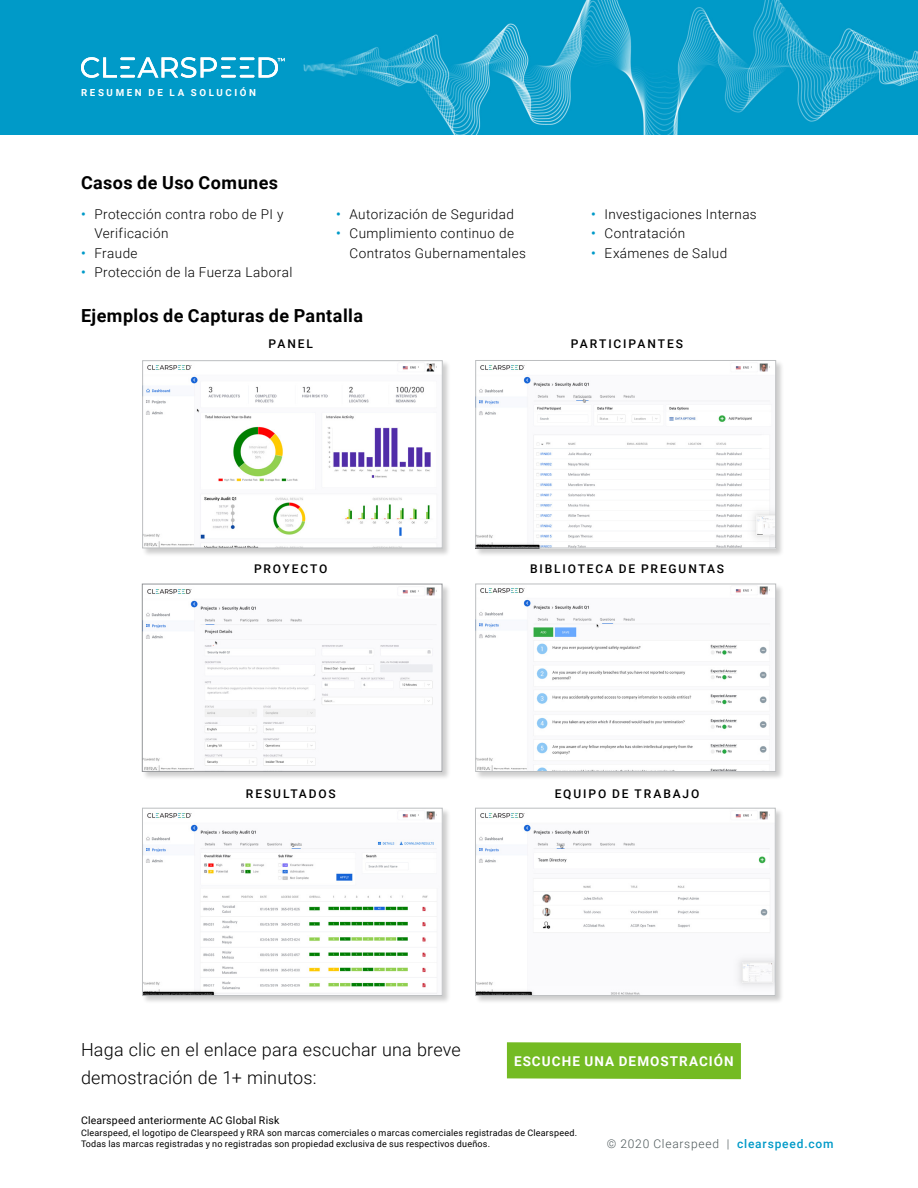
<style>
.page{position:relative;width:918px;height:1188px;background:#fff}
.page>*{position:absolute;margin:0;border:0;box-sizing:border-box;transform-origin:0 0}
.t1{font:300 18px/28.5px "Roboto";letter-spacing:.01em;color:#000}
.t2{font:700 18px "Roboto";letter-spacing:.025em;color:#000}
.t3{font:300 13.5px/19.5px "Roboto";letter-spacing:.03em;color:#000}
.t4{font:700 13.5px "Roboto";letter-spacing:.08em;color:#fff}
.t5{font:500 12px "Roboto";letter-spacing:.155em;color:#000}
.t6{font:300 12px "Roboto";letter-spacing:.06em;color:#4c5759}
.t7{font:10.5px "Roboto";letter-spacing:.02em;color:#000}
.t8{font:700 9.75px "Roboto";letter-spacing:.265em;color:#fff}
.t9{font:9px/12px "Roboto";letter-spacing:.025em;color:#000}
.s1{font-weight:500;color:#009ac8}
</style>
<div class="page">
<img style="left:0;top:0;width:918px;height:135px">
<hr style="left:120px;top:57px;width:15px;height:3px;background:#fff">
<svg style="left:81px;top:57px;width:49px;height:21px"></svg>
<hr style="left:120px;top:75px;width:15px;height:3px;background:#fff">
<hr style="left:221px;top:57px;width:15px;height:3px;background:#fff">
<svg style="left:137px;top:57px;width:94px;height:21px"></svg>
<hr style="left:221px;top:75px;width:15px;height:3px;background:#fff">
<hr style="left:240px;top:57px;width:14px;height:3px;background:#fff">
<svg style="left:240px;top:66px;width:9px;height:3px"></svg>
<hr style="left:240px;top:75px;width:14px;height:3px;background:#fff">
<svg style="left:259px;top:57px;width:26px;height:21px"></svg>
<div style="left:475px;top:360px;width:310px;height:197px;background:#000;opacity:.2"></div>
<img style="left:477px;top:362px;width:297px;height:184px">
<div style="left:475px;top:360px;width:301px;height:188px;border:1px solid #bcbec0"></div>
<div style="left:142px;top:808px;width:310px;height:197px;background:#000;opacity:.2"></div>
<img style="left:144px;top:810px;width:297px;height:184px">
<div style="left:142px;top:808px;width:301px;height:188px;border:1px solid #bcbec0"></div>
<div style="left:141px;top:583px;width:310px;height:198px;background:#000;opacity:.2"></div>
<img style="left:144px;top:586px;width:296px;height:184px">
<div style="left:142px;top:584px;width:300px;height:188px;border:1px solid #939598"></div>
<div style="left:475px;top:583px;width:310px;height:197px;background:#000;opacity:.2"></div>
<img style="left:477px;top:586px;width:297px;height:184px">
<div style="left:475px;top:584px;width:301px;height:188px;border:1px solid #bcbec0"></div>
<div style="left:475px;top:808px;width:310px;height:197px;background:#000;opacity:.2"></div>
<img style="left:477px;top:810px;width:297px;height:184px">
<div style="left:475px;top:808px;width:301px;height:188px;border:1px solid #bcbec0"></div>
<div style="left:142px;top:360px;width:309px;height:197px;background:#000;opacity:.2"></div>
<img style="left:144px;top:362px;width:297px;height:184px">
<div style="left:142px;top:360px;width:301px;height:188px;border:1px solid #bcbec0"></div>
<div style="left:507px;top:1042px;width:234px;height:37px;background:#74bb23"></div>
<p class="t8" style="left:81px;top:85px;width:176px">RESUMEN DE LA SOLUCIÓN</p>
<h1 class="t2" style="left:81px;top:170px;width:199px">Casos de Uso Comunes</h1>
<p class="t3" style="left:94px;top:204px;width:190px;text-indent:-14px"><span class="s1">•</span> Protección contra robo de PI y<br>Verificación</p>
<p class="t3" style="left:81px;top:243px;width:58px"><span class="s1">•</span> Fraude</p>
<p class="t3" style="left:81px;top:262px;width:213px"><span class="s1">•</span> Protección de la Fuerza Laboral</p>
<p class="t3" style="left:336px;top:204px;width:179px"><span class="s1">•</span> Autorización de Seguridad</p>
<p class="t3" style="left:350px;top:223px;width:178px;text-indent:-14px"><span class="s1">•</span> Cumplimiento continuo de<br>Contratos Gubernamentales</p>
<h1 class="t2" style="left:81px;top:303px;width:284px">Ejemplos de Capturas de Pantalla</h1>
<p class="t5" style="left:269px;top:335px;width:46px">PANEL</p>
<p class="t3" style="left:591px;top:204px;width:167px"><span class="s1">•</span> Investigaciones Internas</p>
<p class="t3" style="left:591px;top:223px;width:96px"><span class="s1">•</span> Contratación</p>
<p class="t3" style="left:591px;top:243px;width:138px"><span class="s1">•</span> Exámenes de Salud</p>
<p class="t5" style="left:571px;top:335px;width:114px">PARTICIPANTES</p>
<p class="t5" style="left:254px;top:561px;width:75px">PROYECTO</p>
<p class="t5" style="left:530px;top:561px;width:195px">BIBLIOTECA DE PREGUNTAS</p>
<p class="t5" style="left:246px;top:786px;width:91px">RESULTADOS</p>
<p class="t5" style="left:555px;top:786px;width:146px">EQUIPO DE TRABAJO</p>
<h1 class="t1" style="left:81px;top:1035px;width:381px">Haga clic en el enlace para escuchar una breve demostración de 1+ minutos:</h1>
<p class="t4" style="left:514px;top:1052px;width:221px">ESCUCHE UNA DEMOSTRACIÓN</p>
<p class="t7" style="left:81px;top:1112px;width:200px">Clearspeed anteriormente AC Global Risk</p>
<p class="t9" style="left:81px;top:1126px;width:498px">Clearspeed, el logotipo de Clearspeed y RRA son marcas comerciales o marcas comerciales registradas de Clearspeed.<br>Todas las marcas registradas y no registradas son propiedad exclusiva de sus respectivos dueños.</p>
<p class="t6" style="left:607px;top:1135px;width:228px">© 2020 Clearspeed | <span class="s1">clearspeed.com</span></p>
</div>
